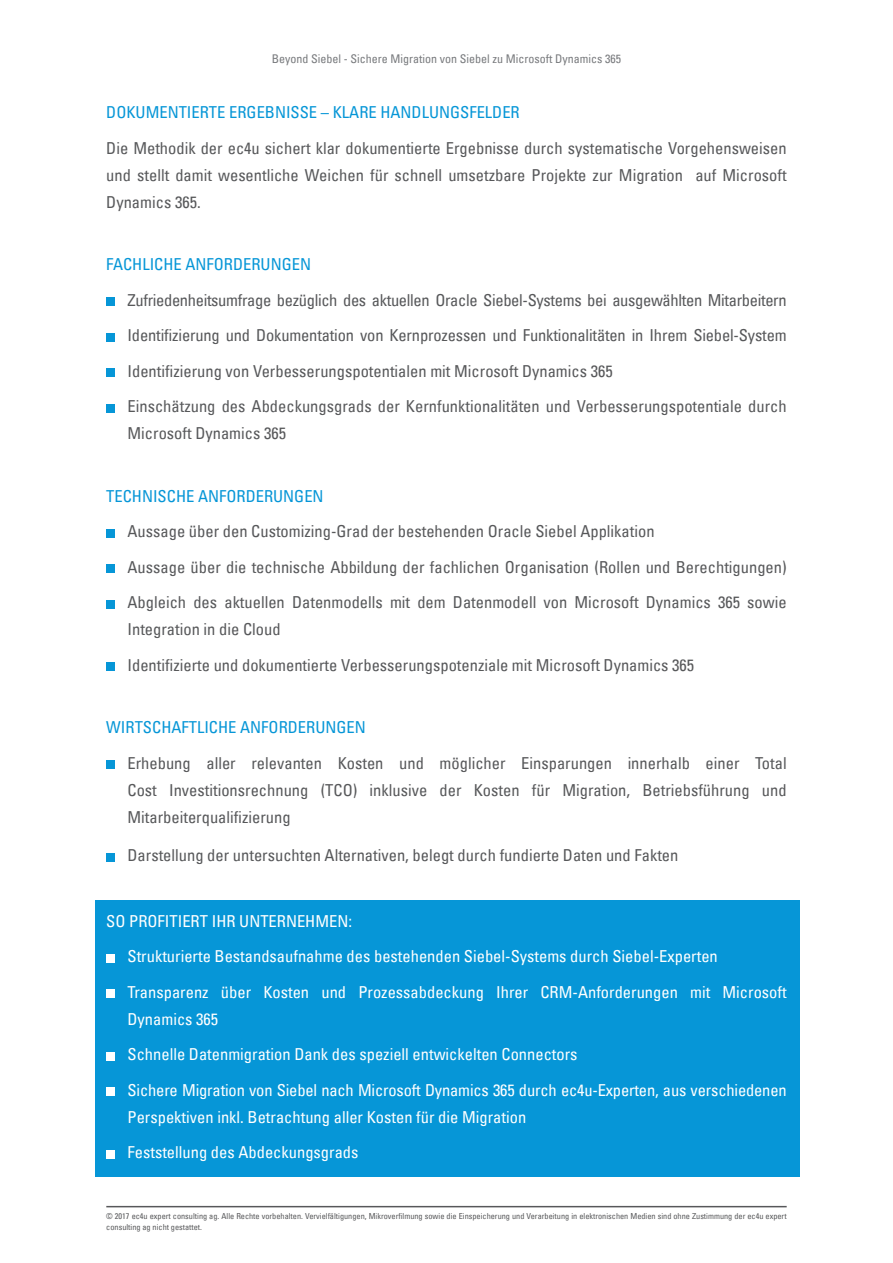
<style>
.page{position:relative;width:893px;height:1263px;background:#fff}
.page>*{position:absolute;margin:0;border:0;box-sizing:border-box;transform-origin:0 0}
.Fließtext{font:condensed 16.5px/27px "Univers LT";color:#57585a;text-align:justify}
.Fließtext-2{font:condensed 16.5px/27px "Univers LT";color:#fff}
.Fließtext-3{font:condensed 16.5px "Univers LT";color:#0696d7}
.Fließtext-4{font:condensed 16.5px "Univers LT";letter-spacing:-.02em;color:#57585a}
.t1{font:condensed 12px "Univers LT";color:#787a7d}
.t2{font:condensed 8.25px/10.8px "Univers LT";color:#57585a}
</style>
<div class="page">
<hr style="left:106px;top:1206px;width:681px;height:1px;background:#57585a">
<div style="left:95px;top:900px;width:704px;height:277px;background:#0696d7"></div>
<div style="left:106px;top:297px;width:9px;height:9px;background:#0696d7"></div>
<div style="left:106px;top:333px;width:9px;height:8px;background:#0696d7"></div>
<div style="left:106px;top:368px;width:9px;height:9px;background:#0696d7"></div>
<div style="left:106px;top:404px;width:9px;height:8px;background:#0696d7"></div>
<div style="left:106px;top:529px;width:9px;height:8px;background:#0696d7"></div>
<div style="left:106px;top:564px;width:9px;height:9px;background:#0696d7"></div>
<div style="left:106px;top:600px;width:9px;height:8px;background:#0696d7"></div>
<div style="left:106px;top:662px;width:9px;height:9px;background:#0696d7"></div>
<div style="left:106px;top:760px;width:9px;height:9px;background:#0696d7"></div>
<div style="left:106px;top:853px;width:9px;height:8px;background:#0696d7"></div>
<div style="left:106px;top:954px;width:9px;height:8px;background:#fff"></div>
<div style="left:106px;top:989px;width:9px;height:9px;background:#fff"></div>
<div style="left:106px;top:1052px;width:9px;height:8px;background:#fff"></div>
<div style="left:106px;top:1087px;width:9px;height:9px;background:#fff"></div>
<div style="left:106px;top:1150px;width:9px;height:8px;background:#fff"></div>
<p class="t1" style="left:272px;top:51px;width:351px">Beyond Siebel - Sichere Migration von Siebel zu Microsoft Dynamics 365</p>
<p class="Fließtext-3" style="left:106px;top:102px;width:415px">DOKUMENTIERTE ERGEBNISSE – KLARE HANDLUNGSFELDER</p>
<p class="Fließtext" style="left:106px;top:134px;width:682px">Die Methodik der ec4u sichert klar dokumentierte Ergebnisse durch systematische Vorgehensweisen und stellt damit wesentliche Weichen für schnell umsetzbare Projekte zur Migration auf Microsoft Dynamics 365.</p>
<p class="Fließtext-3" style="left:106px;top:254px;width:206px">FACHLICHE ANFORDERUNGEN</p>
<p class="Fließtext-4" style="left:128px;top:289px;width:661px">Zufriedenheitsumfrage bezüglich des aktuellen Oracle Siebel-Systems bei ausgewählten Mitarbeitern</p>
<p class="Fließtext" style="left:128px;top:322px;width:661px">Identifizierung und Dokumentation von Kernprozessen und Funktionalitäten in Ihrem Siebel-System</p>
<p class="Fließtext" style="left:128px;top:357px;width:487px">Identifizierung von Verbesserungspotentialen mit Microsoft Dynamics 365</p>
<p class="Fließtext" style="left:128px;top:393px;width:661px">Einschätzung des Abdeckungsgrads der Kernfunktionalitäten und Verbesserungspotentiale durch<br>Microsoft Dynamics 365</p>
<p class="Fließtext-3" style="left:106px;top:485px;width:219px">TECHNISCHE ANFORDERUNGEN</p>
<p class="Fließtext" style="left:128px;top:518px;width:528px">Aussage über den Customizing-Grad der bestehenden Oracle Siebel Applikation</p>
<p class="Fließtext" style="left:128px;top:553px;width:661px">Aussage über die technische Abbildung der fachlichen Organisation (Rollen und Berechtigungen)</p>
<p class="Fließtext" style="left:128px;top:589px;width:661px">Abgleich des aktuellen Datenmodells mit dem Datenmodell von Microsoft Dynamics 365 sowie<br>Integration in die Cloud</p>
<p class="Fließtext" style="left:128px;top:651px;width:568px">Identifizierte und dokumentierte Verbesserungspotenziale mit Microsoft Dynamics 365</p>
<p class="Fließtext-3" style="left:106px;top:717px;width:261px">WIRTSCHAFTLICHE ANFORDERUNGEN</p>
<p class="Fließtext" style="left:128px;top:749px;width:661px">Erhebung aller relevanten Kosten und möglicher Einsparungen innerhalb einer Total Cost Investitionsrechnung (TCO) inklusive der Kosten für Migration, Betriebsführung und Mitarbeiterqualifizierung</p>
<p class="Fließtext" style="left:128px;top:842px;width:552px">Darstellung der untersuchten Alternativen, belegt durch fundierte Daten und Fakten</p>
<p class="Fließtext-2" style="left:106px;top:907px;width:247px">SO PROFITIERT IHR UNTERNEHMEN:</p>
<p class="Fließtext-2" style="left:128px;top:943px;width:592px">Strukturierte Bestandsaufnahme des bestehenden Siebel-Systems durch Siebel-Experten</p>
<p class="Fließtext-2" style="left:128px;top:978px;width:661px">Transparenz über Kosten und Prozessabdeckung Ihrer CRM-Anforderungen mit Microsoft<br>Dynamics 365</p>
<p class="Fließtext-2" style="left:128px;top:1041px;width:452px">Schnelle Datenmigration Dank des speziell entwickelten Connectors</p>
<p class="Fließtext-2" style="left:128px;top:1076px;width:661px">Sichere Migration von Siebel nach Microsoft Dynamics 365 durch ec4u-Experten, aus verschiedenen<br>Perspektiven inkl. Betrachtung aller Kosten für die Migration</p>
<p class="Fließtext-2" style="left:128px;top:1139px;width:232px">Feststellung des Abdeckungsgrads</p>
<p class="t2" style="left:106px;top:1210px;width:682px">© 2017 ec4u expert consulting ag. Alle Rechte vorbehalten. Vervielfältigungen, Mikroverfilmung sowie die Einspeicherung und Verarbeitung in elektronischen Medien sind ohne Zustimmung der ec4u expert consulting ag nicht gestattet.</p>
</div>
